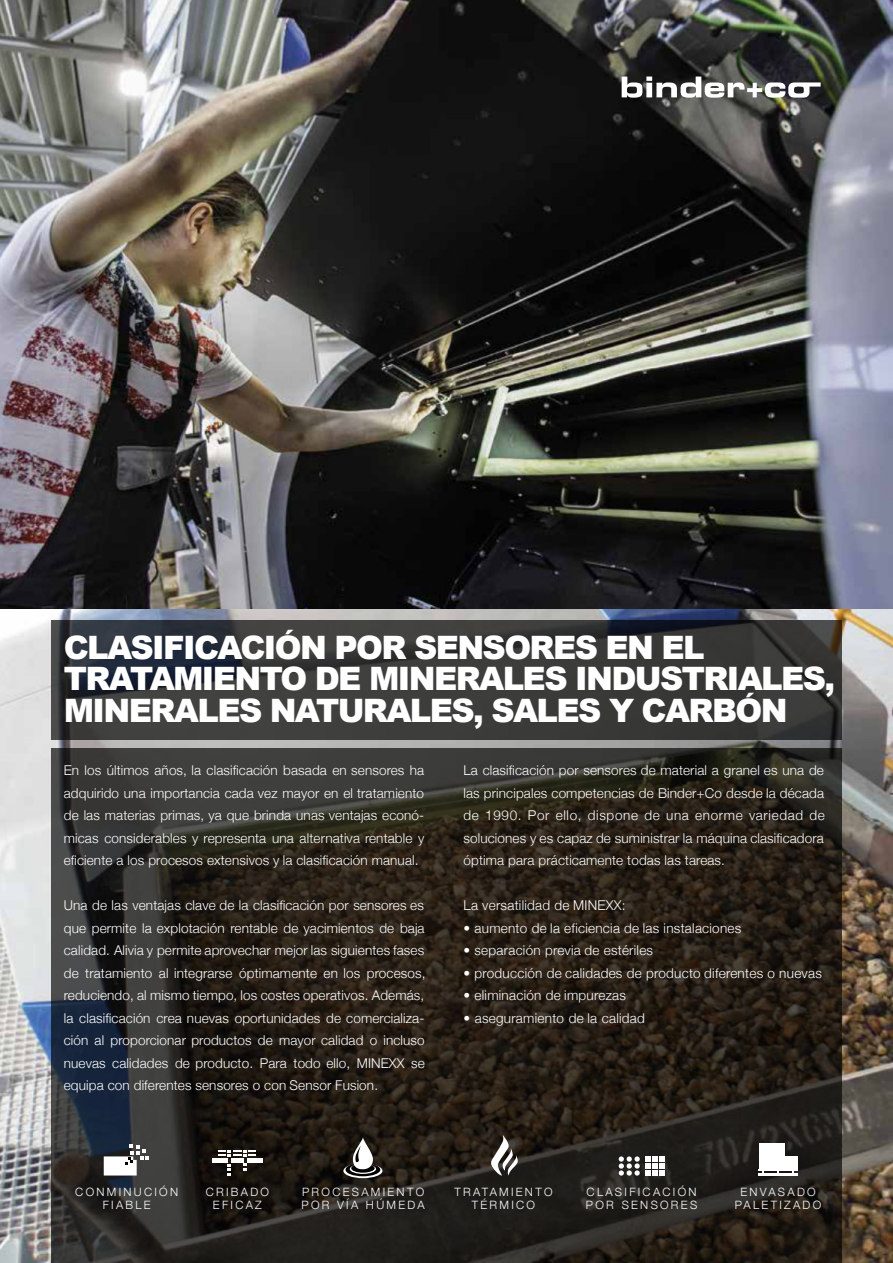
<style>
.page{position:relative;width:893px;height:1263px;background:#fff}
.page>*{position:absolute;margin:0;border:0;box-sizing:border-box;transform-origin:0 0}
.t1{font:900 32.25px/31.3px "Arial";letter-spacing:-.05em;color:#fff}
.t2{font:300 13.5px/22.5px "Helvetica Neue";letter-spacing:.01em;color:#fff;text-align:justify}
.t3{font:300 11.4px/13.4px "Helvetica Neue LT Com";letter-spacing:.2em;color:#fff;text-align:center}
</style>
<div class="page">
<img style="left:0;top:0;width:893px;height:1263px">
<img style="left:51px;top:748px;width:791px;height:515px">
<img style="left:51px;top:621px;width:791px;height:119px">
<svg style="left:622px;top:77px;width:199px;height:21px"></svg>
<svg style="left:104px;top:1144px;width:45px;height:31px"></svg>
<hr style="left:212px;top:1158px;width:16px;height:4px;background:#fff">
<hr style="left:231px;top:1158px;width:12px;height:4px;background:#fff">
<hr style="left:247px;top:1158px;width:15px;height:4px;background:#fff">
<svg style="left:228px;top:1164px;width:3px;height:11px"></svg>
<svg style="left:218px;top:1150px;width:38px;height:6px"></svg>
<svg style="left:243px;top:1163px;width:4px;height:7px"></svg>
<svg style="left:491px;top:1135px;width:27px;height:40px"></svg>
<svg style="left:343px;top:1163px;width:39px;height:15px"></svg>
<svg style="left:346px;top:1163px;width:34px;height:13px"></svg>
<svg style="left:350px;top:1164px;width:26px;height:10px"></svg>
<svg style="left:351px;top:1164px;width:24px;height:9px"></svg>
<svg style="left:353px;top:1137px;width:20px;height:32px"></svg>
<svg style="left:355px;top:1145px;width:6px;height:18px"></svg>
<svg style="left:619px;top:1156px;width:45px;height:19px"></svg>
<div style="left:759px;top:1143px;width:12px;height:12px;background:#fff"></div>
<div style="left:772px;top:1143px;width:12px;height:12px;background:#fff"></div>
<div style="left:759px;top:1156px;width:12px;height:12px;background:#fff"></div>
<div style="left:772px;top:1156px;width:12px;height:12px;background:#fff"></div>
<div style="left:785px;top:1156px;width:12px;height:12px;background:#fff"></div>
<hr style="left:758px;top:1169px;width:40px;height:2px;background:#fff">
<hr style="left:758px;top:1173px;width:40px;height:3px;background:#fff">
<h1 class="t1" style="left:64px;top:631px;width:773px">CLASIFICACIÓN POR SENSORES EN EL<br>TRATAMIENTO DE MINERALES INDUSTRIALES,<br>MINERALES NATURALES, SALES Y CARBÓN</h1>
<p class="t2" style="left:64px;top:758px;width:362px">En los últimos años, la clasificación basada en sensores ha adquirido una importancia cada vez mayor en el tratamiento de las materias primas, ya que brinda unas ventajas econó&shy;micas considerables y representa una alternativa rentable y eficiente a los procesos extensivos y la clasificación manual.</p>
<p class="t2" style="left:64px;top:893px;width:363px;text-align:left">Una de las ventajas clave de la clasificación por sensores es que permite la explotación rentable de yacimientos de baja calidad. Alivia y permite aprovechar mejor las siguientes fases de tratamiento al integrarse óptimamente en los procesos, reduciendo, al mismo tiempo, los costes operativos. Además, la clasificación crea nuevas oportunidades de comercializa&shy;ción al proporcionar productos de mayor calidad o incluso nuevas calidades de producto. Para todo ello, MINEXX se equipa con diferentes sensores o con Sensor Fusion.</p>
<p class="t2" style="left:463px;top:758px;width:363px">La clasificación por sensores de material a granel es una de las principales competencias de Binder+Co desde la década de 1990. Por ello, dispone de una enorme variedad de soluciones y es capaz de suministrar la máquina clasificadora óptima para prácticamente todas las tareas.</p>
<p class="t2" style="left:463px;top:893px;width:164px">La versatilidad de MINEXX:</p>
<p class="t2" style="left:463px;top:916px;width:279px">• aumento de la eficiencia de las instalaciones</p>
<p class="t2" style="left:463px;top:938px;width:191px">• separación previa de estériles</p>
<p class="t2" style="left:463px;top:961px;width:360px">• producción de calidades de producto diferentes o nuevas</p>
<p class="t2" style="left:463px;top:983px;width:164px">• eliminación de impurezas</p>
<p class="t2" style="left:463px;top:1006px;width:183px">• aseguramiento de la calidad</p>
<p class="t3" style="left:75px;top:1184px;width:104px">CONMINUCIÓN<br>FIABLE</p>
<p class="t3" style="left:206px;top:1184px;width:65px">CRIBADO<br>EFICAZ</p>
<p class="t3" style="left:454px;top:1184px;width:100px">TRATAMIENTO<br>TÉRMICO</p>
<p class="t3" style="left:301px;top:1184px;width:125px;text-align:left">PROCESAMIENTO<br>POR VÍA HÚMEDA</p>
<p class="t3" style="left:586px;top:1184px;width:113px;text-align:left">CLASIFICACIÓN<br>POR SENSORES</p>
<p class="t3" style="left:735px;top:1184px;width:88px">ENVASADO<br>PALETIZADO</p>
</div>
